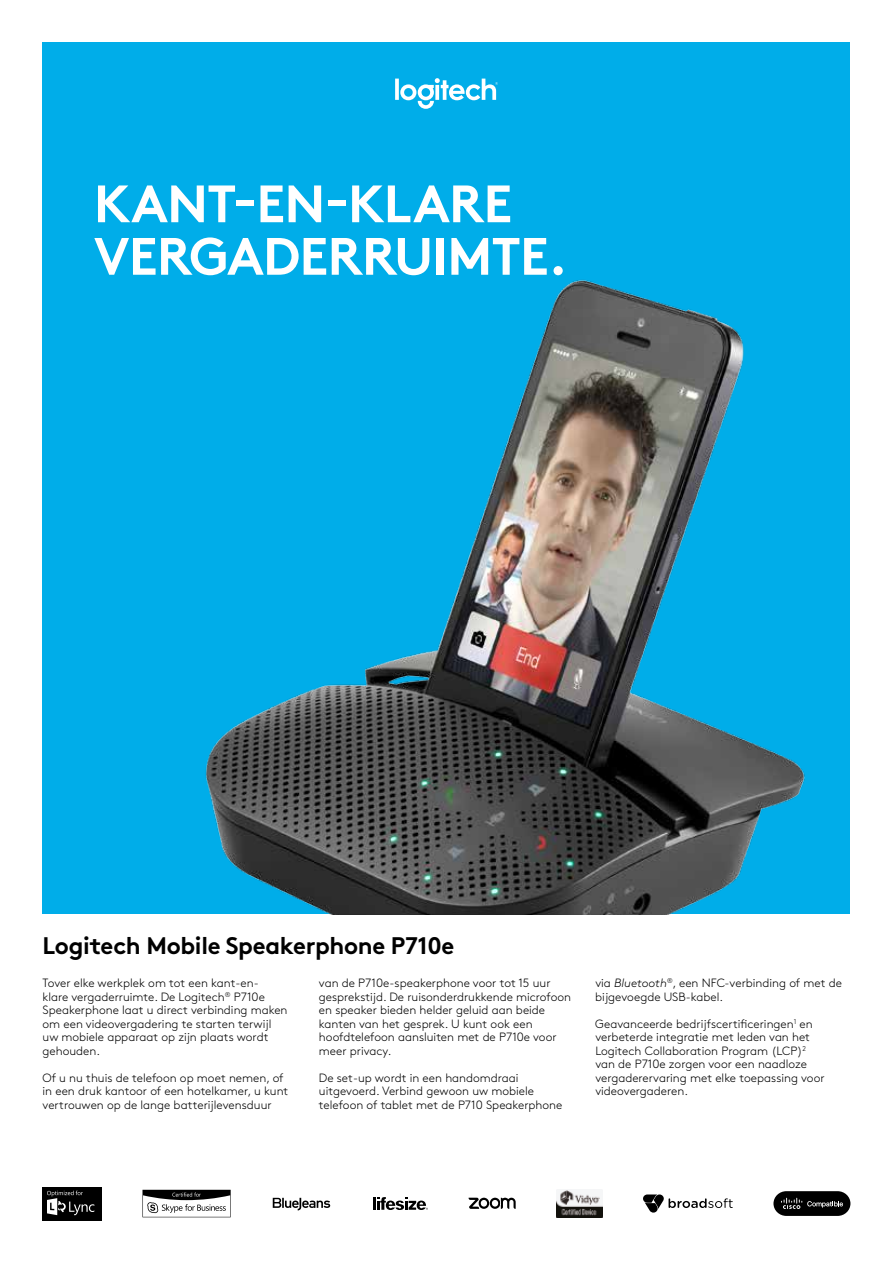
<style>
.page{position:relative;width:893px;height:1263px;background:#fff}
.page>*{position:absolute;margin:0;border:0;box-sizing:border-box;transform-origin:0 0}
.t1{font:700 52.5px/52.5px "Brown Pro";letter-spacing:-.015em;color:#fff}
.t2{font:700 24px "Brown Pro";letter-spacing:-.015em;color:#000}
.t3{font:300 12px/13.5px "Brown Pro";color:#000}
.s1{font-style:italic}
</style>
<div class="page">
<div style="left:43px;top:43px;width:807px;height:871px;background:#00ade9"></div>
<svg style="left:395px;top:78px;width:103px;height:31px"></svg>
<svg style="left:273px;top:1198px;width:57px;height:12px"></svg>
<svg style="left:373px;top:1197px;width:55px;height:13px"></svg>
<svg style="left:469px;top:1198px;width:47px;height:11px"></svg>
<img style="left:556px;top:1190px;width:46px;height:27px">
<svg style="left:643px;top:1194px;width:90px;height:18px"></svg>
<div style="left:43px;top:1186px;width:59px;height:34px;background:#000"></div>
<svg style="left:47px;top:1190px;width:47px;height:25px"></svg>
<svg style="left:773px;top:1191px;width:77px;height:25px;background:#272727"></svg>
<svg style="left:142px;top:1190px;width:89px;height:27px"></svg>
<img style="left:206px;top:279px;width:599px;height:635px">
<h1 class="t1" style="left:94px;top:172px;width:475px">KANT-EN-KLARE<br>VERGADERRUIMTE.</h1>
<h2 class="t2" style="left:43px;top:926px;width:413px">Logitech Mobile Speakerphone P710e</h2>
<p class="t3" style="left:43px;top:975px;width:247px">Tover elke werkplek om tot een kant-en&shy;klare vergaderruimte. De Logitech<sup>®</sup> P710e Speakerphone laat u direct verbinding maken om een videovergadering te starten terwijl uw mobiele apparaat op zijn plaats wordt gehouden.</p>
<p class="t3" style="left:43px;top:1070px;width:247px">Of u nu thuis de telefoon op moet nemen, of in een druk kantoor of een hotelkamer, u kunt vertrouwen op de lange batterijlevensduur</p>
<p class="t3" style="left:319px;top:975px;width:254px">van de P710e-speakerphone voor tot 15 uur gesprekstijd. De ruisonderdrukkende microfoon en speaker bieden helder geluid aan beide kanten van het gesprek. U kunt ook een hoofdtelefoon aansluiten met de P710e voor meer privacy.</p>
<p class="t3" style="left:319px;top:1070px;width:245px">De set-up wordt in een handomdraai uitgevoerd. Verbind gewoon uw mobiele telefoon of tablet met de P710 Speakerphone</p>
<p class="t3" style="left:595px;top:975px;width:248px">via <span class="s1">Bluetooth</span><sup>®</sup>, een NFC-verbinding of met de bijgevoegde USB-kabel.</p>
<p class="t3" style="left:595px;top:1016px;width:231px">Geavanceerde bedrijfscertificeringen<sup>1</sup> en verbeterde integratie met leden van het Logitech Collaboration Program (LCP)<sup>2 </sup>van de P710e zorgen voor een naadloze vergaderervaring met elke toepassing voor videovergaderen.</p>
</div>
